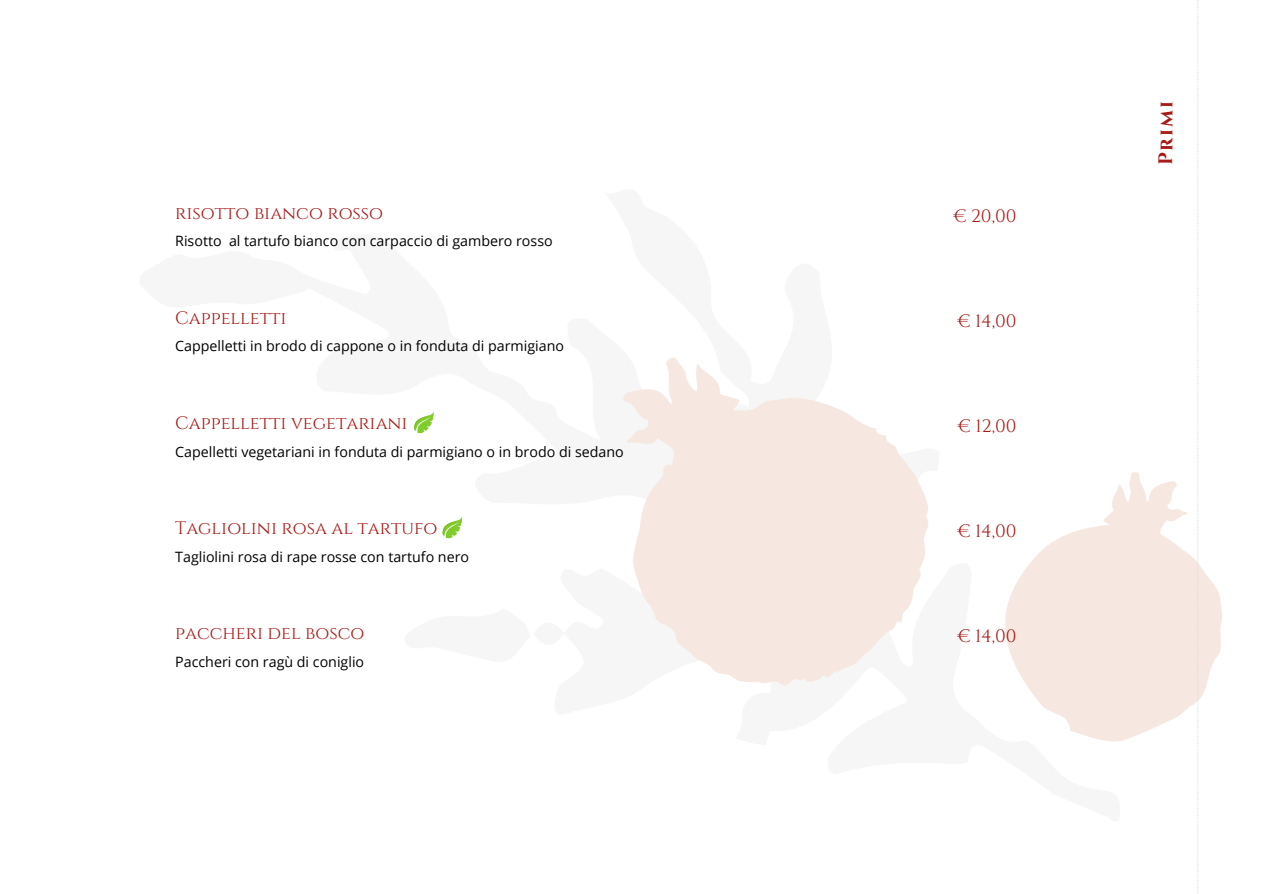
<style>
.page{position:relative;width:1263px;height:894px;background:#fff}
.page>*{position:absolute;margin:0;border:0;box-sizing:border-box;transform-origin:0 0}
.t1{font:700 19.5px "Cinzel";color:#a81a17}
.t2{font:18px "Cinzel";color:#a81815}
.t3{font:18px "Cinzel";color:#a81a17}
.t4{font:14.25px "Open Sans";color:#000}
</style>
<div class="page">
<img style="left:420px;top:196px;width:802px;height:622px">
<svg style="left:414px;top:411px;width:20px;height:22px"></svg>
<svg style="left:442px;top:516px;width:20px;height:22px"></svg>
<svg style="left:1197px;top:0;width:1px;height:892px"></svg>
<p class="t2" style="left:175px;top:201px;width:209px">risotto bianco rosso</p>
<p class="t4" style="left:175px;top:231px;width:379px">Risotto al tartufo bianco con carpaccio di gambero rosso</p>
<p class="t2" style="left:175px;top:306px;width:113px">Cappelletti</p>
<p class="t4" style="left:175px;top:336px;width:390px">Cappelletti in brodo di cappone o in fonduta di parmigiano</p>
<p class="t2" style="left:175px;top:411px;width:234px">Cappelletti vegetariani</p>
<p class="t4" style="left:175px;top:441px;width:450px">Capelletti vegetariani in fonduta di parmigiano o in brodo di sedano</p>
<p class="t2" style="left:175px;top:516px;width:264px">Tagliolini rosa al tartufo</p>
<p class="t4" style="left:175px;top:546px;width:295px">Tagliolini rosa di rape rosse con tartufo nero</p>
<p class="t3" style="left:175px;top:621px;width:191px">paccheri del bosco</p>
<p class="t4" style="left:175px;top:651px;width:190px">Paccheri con ragù di coniglio</p>
<p class="t3" style="left:953px;top:204px;width:65px">€ 20,00</p>
<p class="t3" style="left:957px;top:309px;width:61px">€ 14,00</p>
<p class="t3" style="left:958px;top:414px;width:60px">€ 12,00</p>
<p class="t3" style="left:957px;top:519px;width:61px">€ 14,00</p>
<p class="t3" style="left:957px;top:624px;width:61px">€ 14,00</p>
<p class="t1" style="left:1153px;top:165px;width:66px;rotate:-90deg">Primi</p>
</div>
